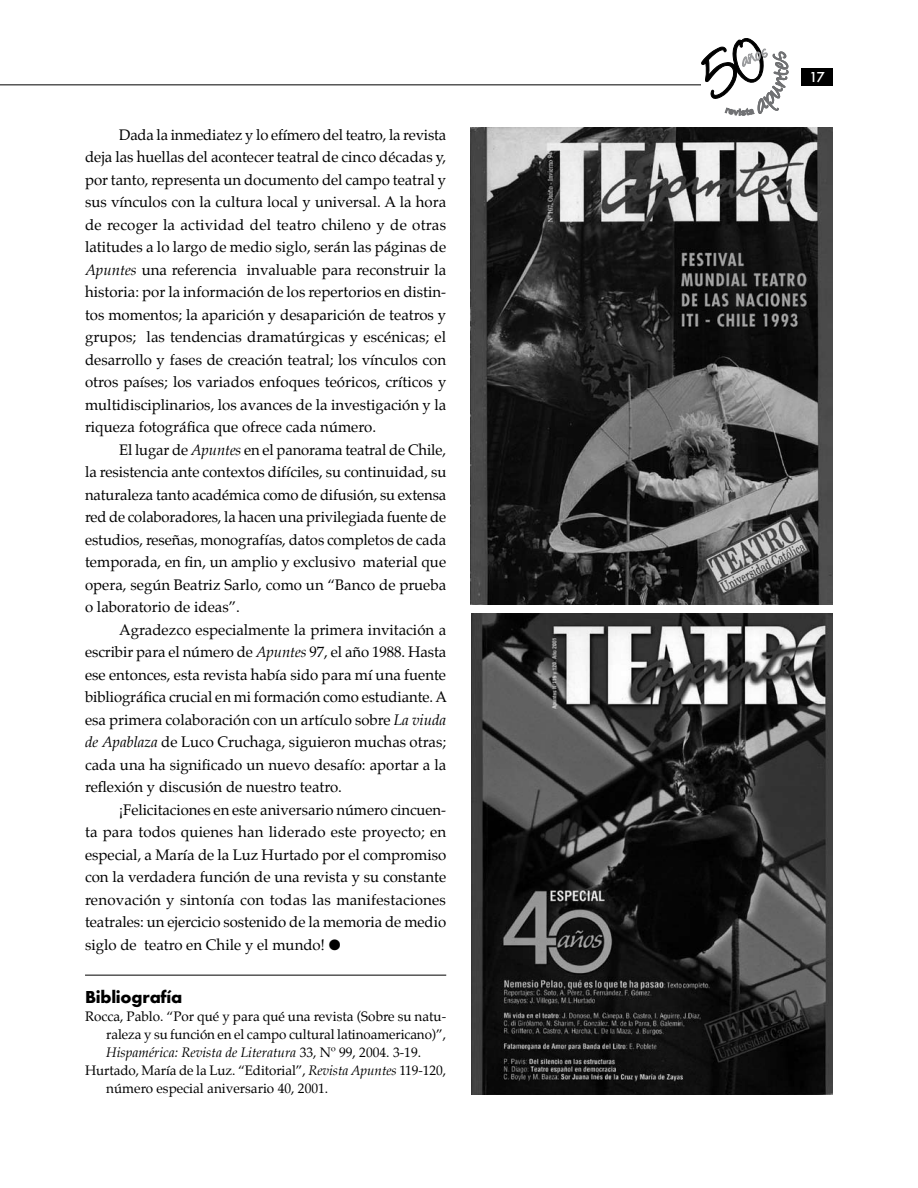
<style>
.page{position:relative;width:918px;height:1188px;background:#fff}
.page>*{position:absolute;margin:0;border:0;box-sizing:border-box;transform-origin:0 0}
.t1{font:700 18px "Futura T";letter-spacing:-.015em;color:#000}
.t2{font:15px/22.5px "Palatino";color:#000;text-align:justify}
.t3{font:500 15px "Futura T";color:#fff}
.t4{font:13.5px "Palatino";letter-spacing:-.005em;color:#000}
.t5{font:italic 13.5px "Palatino";color:#000}
.s1{font-style:italic}
.s2{font-style:normal}
</style>
<div class="page">
<div style="left:801px;top:68px;width:32px;height:17px;background:#000"></div>
<hr style="left:0;top:85px;width:833px;height:1px;background:#000">
<div style="left:701px;top:78px;width:100px;height:15px;background:#fff"></div>
<svg style="left:701px;top:38px;width:88px;height:78px"></svg>
<img style="left:471px;top:128px;width:362px;height:477px">
<hr style="left:85px;top:975px;width:361px;height:1px;background:#000">
<img style="left:472px;top:614px;width:361px;height:480px">
<p class="t2" style="left:85px;top:123px;width:363px;text-indent:34px">Dada la inmediatez y lo efímero del teatro, la revista deja las huellas del acontecer teatral de cinco décadas y, por tanto, representa un documento del campo teatral y sus vínculos con la cultura local y universal. A la hora de recoger la actividad del teatro chileno y de otras latitudes a lo largo de medio siglo, serán las páginas de <span class="s1">Apuntes</span> una referencia invaluable para reconstruir la historia: por la información de los repertorios en distin&shy;tos momentos; la aparición y desaparición de teatros y grupos; las tendencias dramatúrgicas y escénicas; el desarrollo y fases de creación teatral; los vínculos con otros países; los variados enfoques teóricos, críticos y multidisciplinarios, los avances de la investigación y la riqueza fotográfica que ofrece cada número.</p>
<p class="t2" style="left:85px;top:438px;width:363px;text-indent:34px">El lugar de <span class="s1">Apuntes</span> en el panorama teatral de Chile, la resistencia ante contextos difíciles, su continuidad, su naturaleza tanto académica como de difusión, su extensa red de colaboradores, la hacen una privilegiada fuente de estudios, reseñas, monografías, datos completos de cada temporada, en fin, un amplio y exclusivo material que opera, según Beatriz Sarlo, como un “Banco de prueba o laboratorio de ideas”.</p>
<p class="t2" style="left:85px;top:618px;width:364px;text-indent:34px">Agradezco especialmente la primera invitación a escribir para el número de <span class="s1">Apuntes</span> 97, el año 1988. Hasta ese entonces, esta revista había sido para mí una fuente bibliográfica crucial en mi formación como estudiante. A esa primera colaboración con un artículo sobre <span class="s1">La viuda de Apablaza</span> de Luco Cruchaga, siguieron muchas otras; cada una ha significado un nuevo desafío: aportar a la reflexión y discusión de nuestro teatro.</p>
<p class="t2" style="left:85px;top:798px;width:363px;text-indent:34px">¡Felicitaciones en este aniversario número cincuen&shy;ta para todos quienes han liderado este proyecto; en especial, a María de la Luz Hurtado por el compromiso con la verdadera función de una revista y su constante renovación y sintonía con todas las manifestaciones teatrales: un ejercicio sostenido de la memoria de medio siglo de teatro en Chile y el mundo! ●</p>
<p class="t1" style="left:85px;top:987px;width:99px">Bibliografía</p>
<p class="t4" style="left:85px;top:1006px;width:363px">Rocca, Pablo. “Por qué y para qué una revista (Sobre su natu-</p>
<p class="t4" style="left:106px;top:1024px;width:341px">raleza y su función en el campo cultural latinoamericano)”,</p>
<p class="t5" style="left:106px;top:1042px;width:316px">Hispamérica: Revista de Literatura <span class="s2">33, Nº 99, 2004. 3-19.</span></p>
<p class="t4" style="left:85px;top:1060px;width:363px">Hurtado, María de la Luz. “Editorial”, <span class="s1">Revista Apuntes</span> 119-120,</p>
<p class="t4" style="left:106px;top:1078px;width:224px">número especial aniversario 40, 2001.</p>
<p class="t3" style="left:809px;top:68px;width:17px">17</p>
</div>
